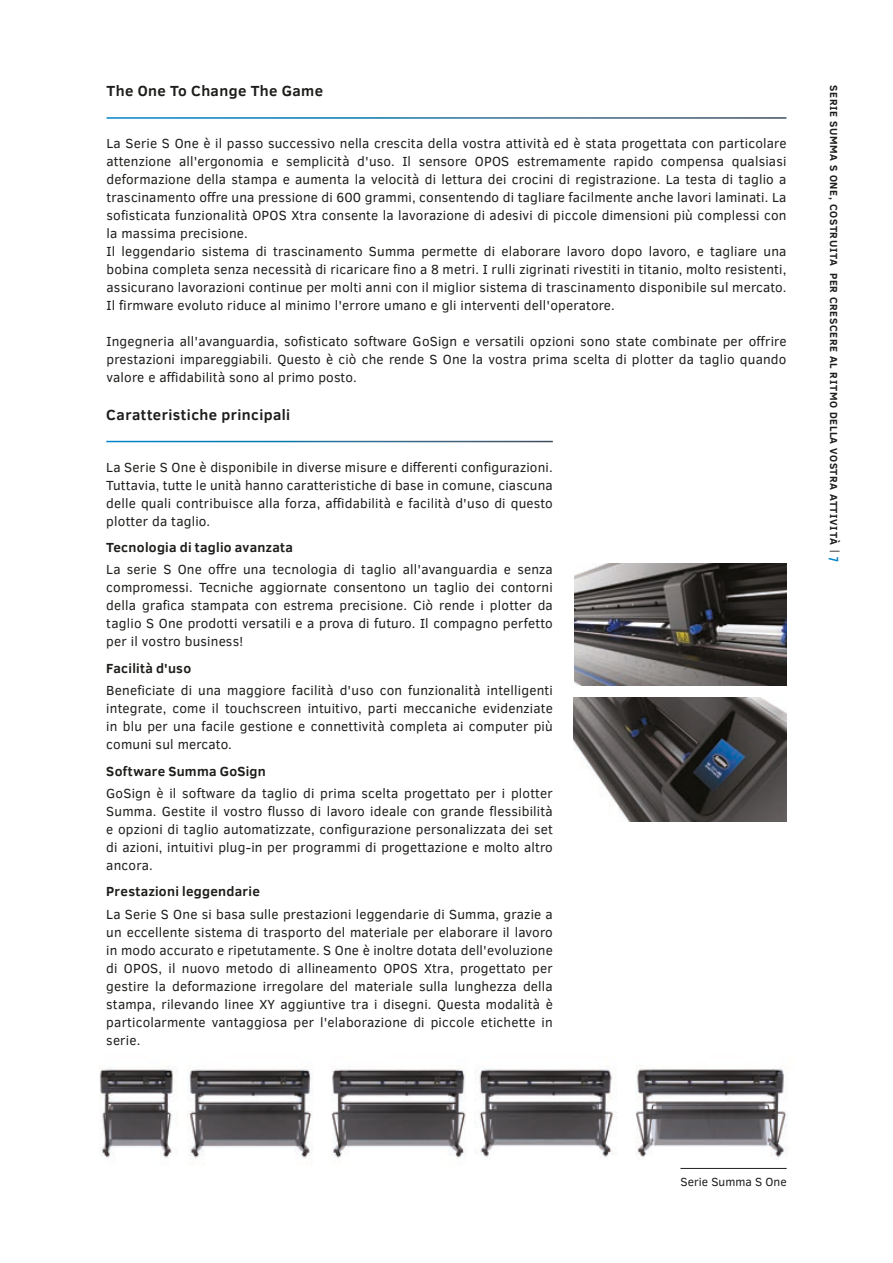
<style>
.page{position:relative;width:893px;height:1263px;background:#fff}
.page>*{position:absolute;margin:0;border:0;box-sizing:border-box;transform-origin:0 0}
.t1{font:700 15px "Clear Sans";letter-spacing:.03em;color:#1d1d1b}
.t2{font:13.5px/18px "Clear Sans";letter-spacing:.015em;color:#1d1d1b;text-align:justify}
.t3{font:700 13.5px "Clear Sans";letter-spacing:.02em;color:#1d1d1b}
.t4{font:12px "Clear Sans";color:#1d1d1b}
.t5{font:700 10.5px "Clear Sans";letter-spacing:.06em;color:#1d1d1b}
.s1{font-weight:400}
.s2{font-family:"Rift";font-size:13.5px;color:#0083cb}
</style>
<div class="page">
<img style="left:99px;top:1066px;width:367px;height:93px">
<img style="left:479px;top:1065px;width:309px;height:93px">
<img style="left:574px;top:563px;width:213px;height:122px">
<img style="left:574px;top:697px;width:212px;height:124px">
<hr style="left:680px;top:1168px;width:107px;height:1px;background:#1d1d1b">
<p class="t1" style="left:107px;top:80px;width:218px">The One To Change The Game</p>
<p class="t2" style="left:107px;top:134px;width:681px;text-align:left">La Serie S One è il passo successivo nella crescita della vostra attività ed è stata progettata con particolare attenzione all'ergonomia e semplicità d'uso. Il sensore OPOS estremamente rapido compensa qualsiasi deformazione della stampa e aumenta la velocità di lettura dei crocini di registrazione. La testa di taglio a trascinamento offre una pressione di 600 grammi, consentendo di tagliare facilmente anche lavori laminati. La sofisticata funzionalità OPOS Xtra consente la lavorazione di adesivi di piccole dimensioni più complessi con la massima precisione.<br>Il leggendario sistema di trascinamento Summa permette di elaborare lavoro dopo lavoro, e tagliare una bobina completa senza necessità di ricaricare fino a 8 metri. I rulli zigrinati rivestiti in titanio, molto resistenti, assicurano lavorazioni continue per molti anni con il miglior sistema di trascinamento disponibile sul mercato.<br>Il firmware evoluto riduce al minimo l'errore umano e gli interventi dell'operatore.</p>
<p class="t2" style="left:107px;top:332px;width:681px">Ingegneria all'avanguardia, sofisticato software GoSign e versatili opzioni sono state combinate per offrire prestazioni impareggiabili. Questo è ciò che rende S One la vostra prima scelta di plotter da taglio quando valore e affidabilità sono al primo posto.</p>
<p class="t1" style="left:106px;top:403px;width:185px">Caratteristiche principali</p>
<p class="t2" style="left:106px;top:458px;width:448px">La Serie S One è disponibile in diverse misure e differenti configurazioni.<br>Tuttavia, tutte le unità hanno caratteristiche di base in comune, ciascuna delle quali contribuisce alla forza, affidabilità e facilità d'uso di questo plotter da taglio.</p>
<p class="t3" style="left:106px;top:537px;width:188px">Tecnologia di taglio avanzata</p>
<p class="t2" style="left:106px;top:560px;width:448px">La serie S One offre una tecnologia di taglio all'avanguardia e senza compromessi. Tecniche aggiornate consentono un taglio dei contorni della grafica stampata con estrema precisione. Ciò rende i plotter da taglio S One prodotti versatili e a prova di futuro. Il compagno perfetto per il vostro business!</p>
<p class="t3" style="left:106px;top:658px;width:86px">Facilità d'uso</p>
<p class="t2" style="left:106px;top:681px;width:448px">Beneficiate di una maggiore facilità d'uso con funzionalità intelligenti integrate, come il touchscreen intuitivo, parti meccaniche evidenziate in blu per una facile gestione e connettività completa ai computer più comuni sul mercato.</p>
<p class="t3" style="left:106px;top:761px;width:161px">Software Summa GoSign</p>
<p class="t2" style="left:106px;top:784px;width:448px">GoSign è il software da taglio di prima scelta progettato per i plotter Summa. Gestite il vostro flusso di lavoro ideale con grande flessibilità e opzioni di taglio automatizzate, configurazione personalizzata dei set di azioni, intuitivi plug-in per programmi di progettazione e molto altro ancora.</p>
<p class="t3" style="left:106px;top:882px;width:155px">Prestazioni leggendarie</p>
<p class="t2" style="left:106px;top:905px;width:448px">La Serie S One si basa sulle prestazioni leggendarie di Summa, grazie a un eccellente sistema di trasporto del materiale per elaborare il lavoro in modo accurato e ripetutamente. S One è inoltre dotata dell'evoluzione di OPOS, il nuovo metodo di allineamento OPOS Xtra, progettato per gestire la deformazione irregolare del materiale sulla lunghezza della stampa, rilevando linee XY aggiuntive tra i disegni. Questa modalità è particolarmente vantaggiosa per l'elaborazione di piccole etichette in serie.</p>
<p class="t5" style="left:842px;top:85px;width:478px;rotate:90deg">SERIE SUMMA S ONE, COSTRUITA PER CRESCERE AL RITMO DELLA VOSTRA ATTIVITÀ <span class="s1">|</span> <span class="s2">7</span></p>
<p class="t4" style="left:680px;top:1174px;width:108px">Serie Summa S One</p>
</div>
